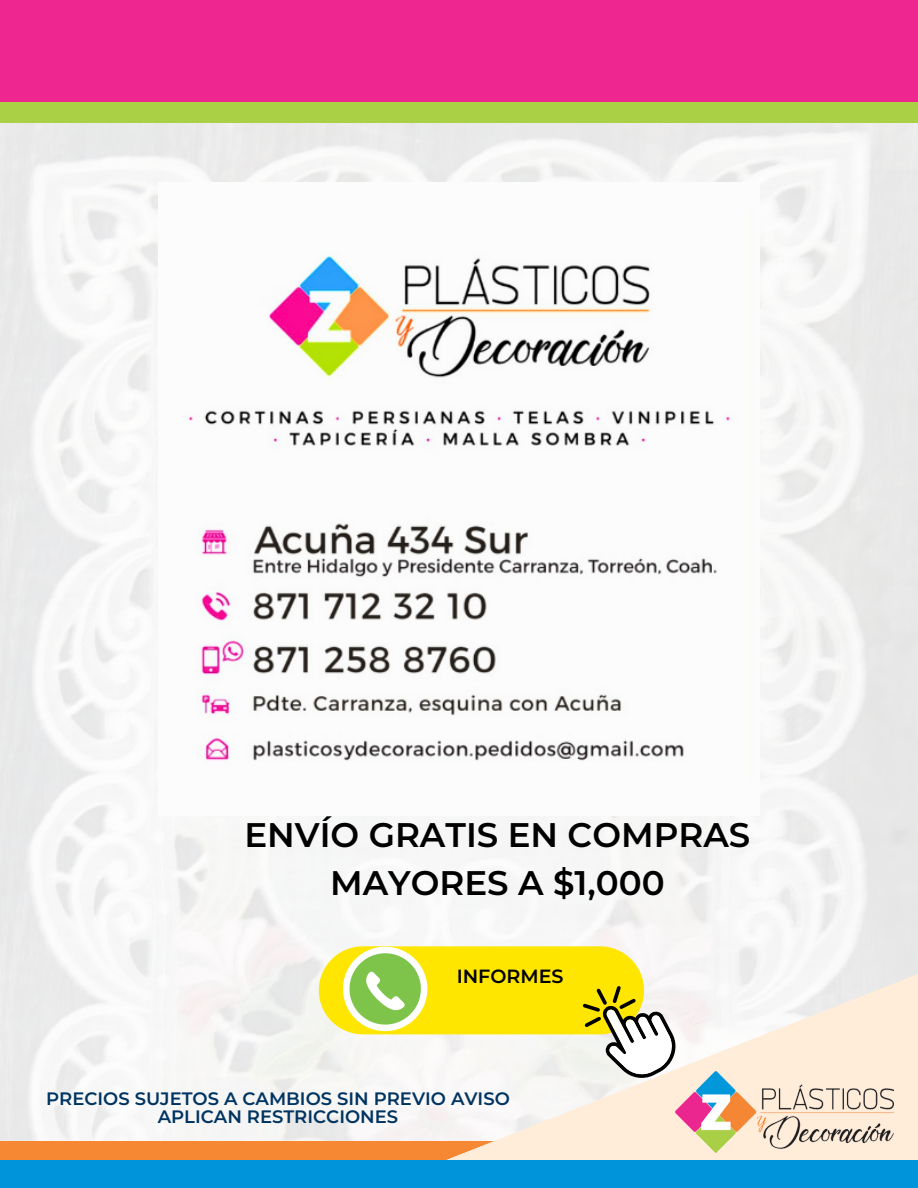
<style>
.page{position:relative;width:918px;height:1188px;background:#fff}
.page>*{position:absolute;margin:0;border:0;box-sizing:border-box;transform-origin:0 0}
.t1{font:600 34.05px/47.2px "Montserrat";color:#000;text-align:center}
.t2{font:600 19.05px "Montserrat";color:#000}
.t3{font:600 18px "Montserrat";color:#003461}
</style>
<div class="page">
<img style="left:0;top:123px;width:918px;height:1018px">
<div style="left:0;top:46px;width:918px;height:77px;background:#aad046"></div>
<div style="left:0;top:0;width:918px;height:102px;background:#ed278f"></div>
<div style="left:0;top:1141px;width:918px;height:47px;background:#f68834"></div>
<svg style="left:343px;top:946px;width:575px;height:214px"></svg>
<div style="left:0;top:1160px;width:918px;height:28px;background:#0095da"></div>
<img style="left:676px;top:1072px;width:217px;height:81px">
<img style="left:159px;top:182px;width:600px;height:633px">
<div style="left:319px;top:946px;width:325px;height:88px;background:#ffe600;border-radius:44px"></div>
<svg style="left:583px;top:986px;width:92px;height:92px"></svg>
<svg style="left:343px;top:947px;width:84px;height:84px"></svg>
<p class="t1" style="left:244px;top:812px;width:508px">ENVÍO GRATIS EN COMPRAS<br>MAYORES A $1,000</p>
<h1 class="t2" style="left:457px;top:965px;width:108px">INFORMES</h1>
<p class="t3" style="left:46px;top:1088px;width:465px">PRECIOS SUJETOS A CAMBIOS SIN PREVIO AVISO</p>
<p class="t3" style="left:158px;top:1106px;width:242px">APLICAN RESTRICCIONES</p>
</div>
